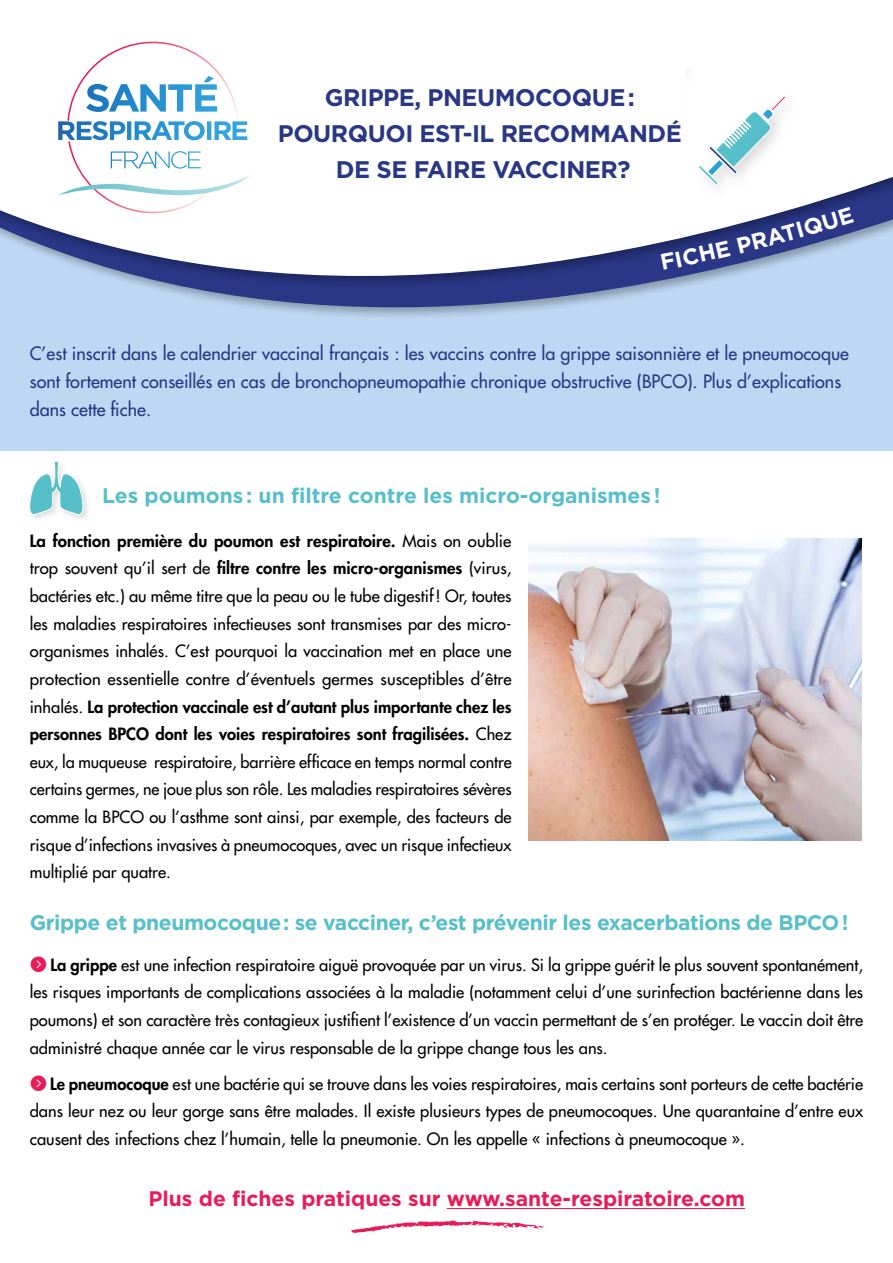
<style>
.page{position:relative;width:893px;height:1263px;background:#fff}
.page>*{position:absolute;margin:0;border:0;box-sizing:border-box;transform-origin:0 0}
.t1{font:700 24px/36px "Gotham";letter-spacing:-.02em;color:#293786;text-align:center}
.t2{font:700 21px "Gotham";letter-spacing:-.02em;color:#57bfc9}
.t3{font:700 21px "Gotham";color:#e61c56}
.t4{font:700 21px "Gotham";color:#57bfc9}
.t5{font:500 18px/27.6px "Futura Std";color:#293786}
.t6{font:500 16.5px/27.6px "Futura Std";color:#000;text-align:justify}
.s1{font-weight:800}
</style>
<div class="page">
<svg style="left:0;top:68px;width:893px;height:383px;fill:#bed8f3"></svg>
<hr style="left:447px;top:1208px;width:298px;height:1px;background:#e61c56">
<svg style="left:351px;top:1220px;width:194px;height:13px"></svg>
<img style="left:687px;top:214px;width:50px;height:6px">
<img style="left:687px;top:69px;width:14px;height:71px">
<img style="left:688px;top:86px;width:118px;height:119px">
<svg style="left:697px;top:95px;width:90px;height:91px"></svg>
<img style="left:528px;top:538px;width:334px;height:303px">
<svg style="left:16px;top:450px;width:67px;height:71px"></svg>
<svg style="left:58px;top:41px;width:192px;height:183px"></svg>
<svg style="left:661px;top:240px;width:70px;height:30px;background:#2b3884"></svg>
<svg style="left:737px;top:207px;width:117px;height:46px;background:#4e5c98"></svg>
<h1 class="t1" style="left:278px;top:79px;width:406px">GRIPPE, PNEUMOCOQUE :<br>POURQUOI EST-IL RECOMMANDÉ<br>DE SE FAIRE VACCINER?</h1>
<p class="t5" style="left:30px;top:340px;width:821px">C’est inscrit dans le calendrier vaccinal français : les vaccins contre la grippe saisonnière et le pneumocoque sont fortement conseillés en cas de bronchopneumopathie chronique obstructive (BPCO). Plus d’explications dans cette fiche.</p>
<p class="t4" style="left:102px;top:482px;width:560px">Les poumons : un filtre contre les micro-organismes !</p>
<p class="t6" style="left:30px;top:527px;width:484px"><span class="s1">La fonction première du poumon est respiratoire.</span> Mais on oublie trop souvent qu’il sert de <span class="s1">filtre contre les micro-organismes</span> (virus, bactéries etc.) au même titre que la peau ou le tube digestif! Or, toutes les maladies respiratoires infectieuses sont transmises par des micro&shy;organismes inhalés. C’est pourquoi la vaccination met en place une protection essentielle contre d’éventuels germes susceptibles d’être inhalés. <span class="s1">La protection vaccinale est d’autant plus importante chez les personnes BPCO dont les voies respiratoires sont fragilisées.</span> Chez eux, la muqueuse respiratoire, barrière efficace en temps normal contre certains germes, ne joue plus son rôle. Les maladies respiratoires sévères comme la BPCO ou l’asthme sont ainsi, par exemple, des facteurs de risque d’infections invasives à pneumocoques, avec un risque infectieux multiplié par quatre.</p>
<p class="t2" style="left:30px;top:909px;width:820px">Grippe et pneumocoque : se vacciner, c’est prévenir les exacerbations de BPCO !</p>
<p class="t6" style="left:30px;top:951px;width:835px;text-indent:21px"><span class="s1">La grippe</span> est une infection respiratoire aiguë provoquée par un virus. Si la grippe guérit le plus souvent spontanément, les risques importants de complications associées à la maladie (notamment celui d’une surinfection bactérienne dans les poumons) et son caractère très contagieux justifient l’existence d’un vaccin permettant de s’en protéger. Le vaccin doit être administré chaque année car le virus responsable de la grippe change tous les ans.</p>
<p class="t6" style="left:30px;top:1070px;width:835px;text-indent:20px"><span class="s1">Le pneumocoque</span> est une bactérie qui se trouve dans les voies respiratoires, mais certains sont porteurs de cette bactérie dans leur nez ou leur gorge sans être malades. Il existe plusieurs types de pneumocoques. Une quarantaine d’entre eux causent des infections chez l’humain, telle la pneumonie. On les appelle « infections à pneumocoque ».</p>
<p class="t3" style="left:149px;top:1185px;width:598px">Plus de fiches pratiques sur www.sante-respiratoire.com</p>
</div>
